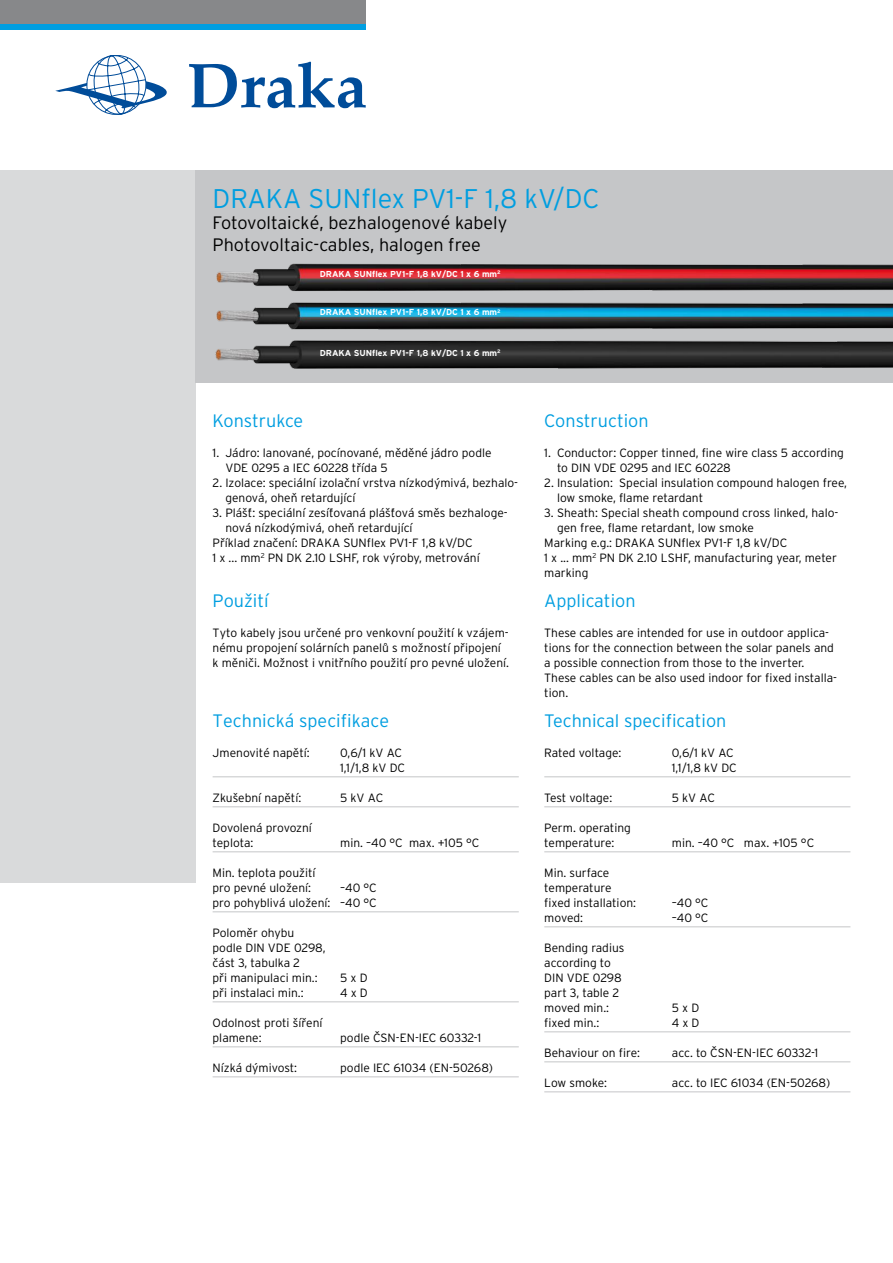
<style>
.page{position:relative;width:893px;height:1263px;background:#fff}
.page>*{position:absolute;margin:0;border:0;box-sizing:border-box;transform-origin:0 0}
.t1{font:300 27px "Interstate CE";color:#009ee0}
.t2{font:300 18px "Interstate CE";color:#009ee0}
.t3{font:300 18px/21.6px "Interstate CE";color:#000}
.t4{font:300 12px/15px "Interstate CE";color:#000}
.t5{font:700 8.7px "Interstate CE";color:#fff}
</style>
<div class="page">
<div style="left:0;top:170px;width:196px;height:712px;background:#d9dadb"></div>
<div style="left:196px;top:170px;width:697px;height:213px;background:#c5c6c8"></div>
<hr style="left:213px;top:776px;width:306px;height:1px;background:#c5c6c8">
<hr style="left:213px;top:806px;width:306px;height:1px;background:#c5c6c8">
<hr style="left:213px;top:851px;width:306px;height:1px;background:#c5c6c8">
<hr style="left:213px;top:911px;width:306px;height:1px;background:#c5c6c8">
<hr style="left:213px;top:1001px;width:306px;height:1px;background:#c5c6c8">
<hr style="left:213px;top:1046px;width:306px;height:1px;background:#c5c6c8">
<hr style="left:213px;top:1076px;width:306px;height:1px;background:#c5c6c8">
<hr style="left:544px;top:776px;width:306px;height:1px;background:#c5c6c8">
<hr style="left:544px;top:806px;width:306px;height:1px;background:#c5c6c8">
<hr style="left:544px;top:851px;width:306px;height:1px;background:#c5c6c8">
<hr style="left:544px;top:926px;width:306px;height:1px;background:#c5c6c8">
<hr style="left:544px;top:1031px;width:306px;height:1px;background:#c5c6c8">
<hr style="left:544px;top:1061px;width:306px;height:1px;background:#c5c6c8">
<hr style="left:544px;top:1091px;width:306px;height:1px;background:#c5c6c8">
<img style="left:216px;top:263px;width:677px;height:18px">
<img style="left:216px;top:281px;width:677px;height:47px">
<img style="left:215px;top:328px;width:678px;height:41px">
<svg style="left:55px;top:55px;width:112px;height:60px"></svg>
<svg style="left:189px;top:62px;width:177px;height:46px"></svg>
<div style="left:0;top:0;width:366px;height:30px;background:#87888a"></div>
<div style="left:0;top:24px;width:366px;height:6px;background:#009ee0"></div>
<h1 class="t1" style="left:213px;top:183px;width:388px">DRAKA SUNflex PV1-F 1,8 kV/DC</h1>
<h2 class="t3" style="left:213px;top:212px;width:296px">Fotovoltaické, bezhalogenové kabely<br>Photovoltaic-cables, halogen free</h2>
<p class="t5" style="left:320px;top:269px;width:182px">DRAKA SUNflex PV1-F 1,8 kV/DC 1 x 6 mm<sup>2</sup></p>
<p class="t5" style="left:320px;top:307px;width:182px">DRAKA SUNflex PV1-F 1,8 kV/DC 1 x 6 mm<sup>2</sup></p>
<p class="t5" style="left:320px;top:348px;width:182px">DRAKA SUNflex PV1-F 1,8 kV/DC 1 x 6 mm<sup>2</sup></p>
<h2 class="t2" style="left:213px;top:411px;width:92px">Konstrukce</h2>
<p class="t4" style="left:225px;top:445px;width:268px;text-indent:-13px">1. Jádro: lanované, pocínované, měděné jádro podle<br>VDE 0295 a IEC 60228 třída 5</p>
<p class="t4" style="left:225px;top:475px;width:294px;text-indent:-13px">2. Izolace: speciální izolační vrstva nízkodýmivá, bezhalo&shy;genová, oheň retardující</p>
<p class="t4" style="left:213px;top:505px;width:297px">3. Plášť: speciální zesíťovaná plášťová směs bezhaloge-</p>
<p class="t4" style="left:225px;top:520px;width:189px">nová nízkodýmivá, oheň retardující</p>
<p class="t4" style="left:213px;top:535px;width:261px">Příklad značení: DRAKA SUNflex PV1-F 1,8 kV/DC</p>
<p class="t4" style="left:213px;top:550px;width:269px">1 x ... mm<sup>2</sup> PN DK 2.10 LSHF, rok výroby, metrování</p>
<h2 class="t2" style="left:213px;top:591px;width:58px">Použití</h2>
<p class="t4" style="left:213px;top:625px;width:298px">Tyto kabely jsou určené pro venkovní použití k vzájem&shy;nému propojení solárních panelů s možností připojení k měniči. Možnost i vnitřního použití pro pevné uložení.</p>
<h2 class="t2" style="left:213px;top:711px;width:178px">Technická specifikace</h2>
<p class="t4" style="left:213px;top:745px;width:99px">Jmenovité napětí:</p>
<p class="t4" style="left:340px;top:745px;width:66px">0,6/1 kV AC<br>1,1/1,8 kV DC</p>
<p class="t4" style="left:213px;top:790px;width:90px">Zkušební napětí:</p>
<p class="t4" style="left:340px;top:790px;width:45px">5 kV AC</p>
<p class="t4" style="left:213px;top:820px;width:101px">Dovolená provozní teplota:</p>
<p class="t4" style="left:340px;top:835px;width:141px">min. –40 °C max. +105 °C</p>
<p class="t4" style="left:213px;top:865px;width:104px">Min. teplota použití pro pevné uložení:</p>
<p class="t4" style="left:213px;top:880px;width:166px;text-align:right">–40 °C<br>pro pohyblivá uložení: –40 °C</p>
<p class="t4" style="left:213px;top:925px;width:115px">Poloměr ohybu podle DIN VDE 0298, část 3, tabulka 2<br>při manipulaci min.:</p>
<p class="t4" style="left:340px;top:970px;width:29px">5 x D</p>
<p class="t4" style="left:213px;top:985px;width:93px">při instalaci min.:</p>
<p class="t4" style="left:340px;top:985px;width:29px">4 x D</p>
<p class="t4" style="left:213px;top:1015px;width:111px">Odolnost proti šíření plamene:</p>
<p class="t4" style="left:340px;top:1030px;width:143px">podle ČSN-EN-IEC 60332-1</p>
<p class="t4" style="left:213px;top:1060px;width:86px">Nízká dýmivost:</p>
<p class="t4" style="left:340px;top:1060px;width:154px">podle IEC 61034 (EN-50268)</p>
<h2 class="t2" style="left:544px;top:411px;width:106px">Construction</h2>
<p class="t4" style="left:557px;top:445px;width:288px;text-indent:-13px">1. Conductor: Copper tinned, fine wire class 5 according to DIN VDE 0295 and IEC 60228</p>
<p class="t4" style="left:557px;top:475px;width:292px;text-indent:-13px">2. Insulation: Special insulation compound halogen free, low smoke, flame retardant</p>
<p class="t4" style="left:544px;top:505px;width:296px">3. Sheath: Special sheath compound cross linked, halo-</p>
<p class="t4" style="left:557px;top:520px;width:198px">gen free, flame retardant, low smoke</p>
<p class="t4" style="left:544px;top:535px;width:244px">Marking e.g.: DRAKA SUNflex PV1-F 1,8 kV/DC</p>
<p class="t4" style="left:544px;top:550px;width:294px">1 x ... mm<sup>2</sup> PN DK 2.10 LSHF, manufacturing year, meter</p>
<p class="t4" style="left:544px;top:565px;width:46px">marking</p>
<h2 class="t2" style="left:544px;top:591px;width:93px">Application</h2>
<p class="t4" style="left:544px;top:625px;width:294px">These cables are intended for use in outdoor applica&shy;tions for the connection between the solar panels and a possible connection from those to the inverter.<br>These cables can be also used indoor for fixed installa&shy;tion.</p>
<h2 class="t2" style="left:544px;top:711px;width:184px">Technical specification</h2>
<p class="t4" style="left:544px;top:745px;width:79px">Rated voltage:</p>
<p class="t4" style="left:672px;top:745px;width:66px">0,6/1 kV AC<br>1,1/1,8 kV DC</p>
<p class="t4" style="left:544px;top:790px;width:69px">Test voltage:</p>
<p class="t4" style="left:672px;top:790px;width:45px">5 kV AC</p>
<p class="t4" style="left:544px;top:820px;width:88px">Perm. operating temperature:</p>
<p class="t4" style="left:672px;top:835px;width:144px">min. –40 °C max. +105 °C</p>
<p class="t4" style="left:544px;top:865px;width:93px">Min. surface temperature fixed installation:</p>
<p class="t4" style="left:672px;top:895px;width:38px">–40 °C</p>
<p class="t4" style="left:544px;top:910px;width:40px">moved:</p>
<p class="t4" style="left:672px;top:910px;width:38px">–40 °C</p>
<p class="t4" style="left:544px;top:940px;width:82px">Bending radius according to<br>DIN VDE 0298 part 3, table 2 moved min.:</p>
<p class="t4" style="left:672px;top:1000px;width:29px">5 x D</p>
<p class="t4" style="left:544px;top:1015px;width:57px">fixed min.:</p>
<p class="t4" style="left:672px;top:1015px;width:29px">4 x D</p>
<p class="t4" style="left:544px;top:1045px;width:97px">Behaviour on fire:</p>
<p class="t4" style="left:672px;top:1045px;width:148px">acc. to ČSN-EN-IEC 60332-1</p>
<p class="t4" style="left:544px;top:1075px;width:64px">Low smoke:</p>
<p class="t4" style="left:672px;top:1075px;width:160px">acc. to IEC 61034 (EN-50268)</p>
</div>
